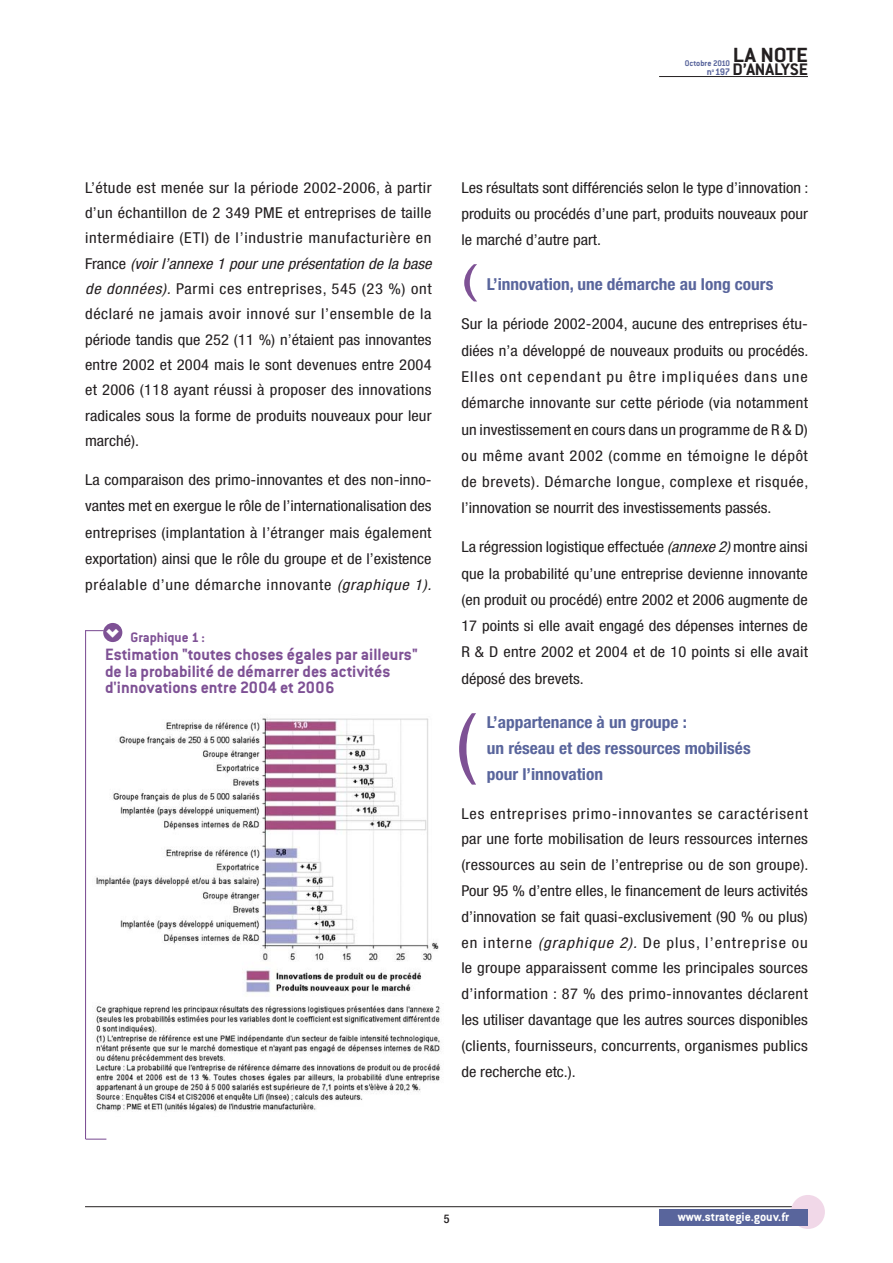
<style>
.page{position:relative;width:893px;height:1263px;background:#fff}
.page>*{position:absolute;margin:0;border:0;box-sizing:border-box;transform-origin:0 0}
.t1{font:condensed 79.5px "Helvetica Neue LT";color:#7e5195;scale:1.1 1}
.t2{font:condensed 41.55px "Helvetica Neue LT";color:#7e5195;scale:1.6 1}
.t3{font:700 33.15px "Agenda";color:#fff}
.t4{font:22.5px "Conduit ITCTT Bold";letter-spacing:-.005em;color:#231f20;scale:1.1 1}
.t5{font:18.3px "Conduit ITCTT Bold";letter-spacing:-.01em;color:#231f20;scale:1.05 1}
.t6{font:18px/16.5px "Conduit ITCTT Bold";color:#7e5195}
.t7{font:700 condensed 16.5px/25.8px "Helvetica Neue LT";color:#59659c;scale:1.05 1}
.t8{font:condensed 15px/26.2px "Helvetica Neue LT";letter-spacing:.005em;color:#231f20;text-align:justify;scale:1.1 1}
.t9{font:15px "Conduit ITCTT Bold";color:#7e5195}
.t10{font:13.5px "Conduit ITCTT Bold";color:#fff}
.t11{font:500 condensed 12px "Helvetica Neue LT";color:#231f20}
.t12{font:10.5px "Conduit ITCTT Bold";color:#59659c}
.t13{font:9px "Conduit ITCTT Bold";color:#59659c}
.s1{font-style:italic}
</style>
<div class="page">
<img style="left:95px;top:717px;width:346px;height:395px">
<hr style="left:85px;top:1206px;width:723px;height:1px;background:#231f20">
<hr style="left:659px;top:76px;width:149px;height:1px;background:#231f20">
<div style="left:791px;top:1195px;width:34px;height:34px;background:#f1d8e8;border-radius:50%"></div>
<div style="left:659px;top:1209px;width:149px;height:16px;background:#59659c"></div>
<div style="left:103px;top:623px;width:19px;height:19px;background:#7e5195;border-radius:50%"></div>
<svg style="left:86px;top:630px;width:18px;height:1px"></svg>
<hr style="left:86px;top:1138px;width:20px;height:2px;background:#7e5195">
<hr style="left:85px;top:630px;width:1px;height:509px;background:#7e5195">
<h3 class="t4" style="left:733px;top:48px;width:70px">LA NOTE</h3>
<p class="t5" style="left:733px;top:64px;width:73px">D’ANALYSE</p>
<p class="t13" style="left:685px;top:61px;width:47px">Octobre 2010</p>
<p class="t12" style="left:707px;top:68px;width:25px">n<sup>o</sup>197</p>
<p class="t8" style="left:85px;top:176px;width:317px;line-height:25.3px">L’étude est menée sur la période 2002-2006, à partir d’un échantillon de 2 349 PME et entreprises de taille intermédiaire (ETI) de l’industrie manufacturière en France <span class="s1">(voir l’annexe 1 pour une présentation de la base de données).</span> Parmi ces entreprises, 545 (23 %) ont déclaré ne jamais avoir innové sur l’ensemble de la période tandis que 252 (11 %) n’étaient pas innovantes entre 2002 et 2004 mais le sont devenues entre 2004 et 2006 (118 ayant réussi à proposer des innovations radicales sous la forme de produits nouveaux pour leur marché).</p>
<p class="t8" style="left:85px;top:468px;width:317px">La comparaison des primo-innovantes et des non-inno&shy;vantes met en exergue le rôle de l’internationalisation des entreprises (implantation à l’étranger mais également exportation) ainsi que le rôle du groupe et de l’existence préalable d’une démarche innovante <span class="s1">(graphique 1).</span></p>
<h3 class="t3" style="left:128px;top:627px;width:13px;rotate:90deg">&gt;</h3>
<p class="t9" style="left:131px;top:632px;width:76px">Graphique 1 :</p>
<p class="t6" style="left:105px;top:648px;width:314px">Estimation "toutes choses égales par ailleurs" de la probabilité de démarrer des activités d'innovations entre 2004 et 2006</p>
<p class="t8" style="left:461px;top:175px;width:317px">Les résultats sont différenciés selon le type d’innovation : produits ou procédés d’une part, produits nouveaux pour le marché d’autre part.</p>
<p class="t7" style="left:487px;top:273px;width:274px">L’innovation, une démarche au long cours</p>
<p class="t8" style="left:461px;top:312px;width:317px">Sur la période 2002-2004, aucune des entreprises étu&shy;diées n’a développé de nouveaux produits ou procédés.<br>Elles ont cependant pu être impliquées dans une démarche innovante sur cette période (via notamment un investissement en cours dans un programme de R &amp; D) ou même avant 2002 (comme en témoigne le dépôt de brevets). Démarche longue, complexe et risquée, l’innovation se nourrit des investissements passés.</p>
<p class="t8" style="left:461px;top:535px;width:317px">La régression logistique effectuée <span class="s1">(annexe 2)</span> montre ainsi que la probabilité qu’une entreprise devienne innovante (en produit ou procédé) entre 2002 et 2006 augmente de 17 points si elle avait engagé des dépenses internes de R &amp; D entre 2002 et 2004 et de 10 points si elle avait déposé des brevets.</p>
<p class="t7" style="left:487px;top:711px;width:253px">L’appartenance à un groupe :<br>un réseau et des ressources mobilisés pour l’innovation</p>
<p class="t8" style="left:461px;top:802px;width:317px;line-height:25.8px">Les entreprises primo-innovantes se caractérisent par une forte mobilisation de leurs ressources internes (ressources au sein de l’entreprise ou de son groupe).<br>Pour 95 % d’entre elles, le financement de leurs activités d’innovation se fait quasi-exclusivement (90 % ou plus) en interne <span class="s1">(graphique 2).</span> De plus, l’entreprise ou le groupe apparaissent comme les principales sources d’information : 87 % des primo-innovantes déclarent les utiliser davantage que les autres sources disponibles (clients, fournisseurs, concurrents, organismes publics de recherche etc.).</p>
<h2 class="t2" style="left:461px;top:264px;width:12px">(</h2>
<h1 class="t1" style="left:455px;top:713px;width:21px">(</h1>
<p class="t11" style="left:444px;top:1215px;width:7px">5</p>
<p class="t10" style="left:678px;top:1212px;width:113px">www.strategie.gouv.fr</p>
</div>
